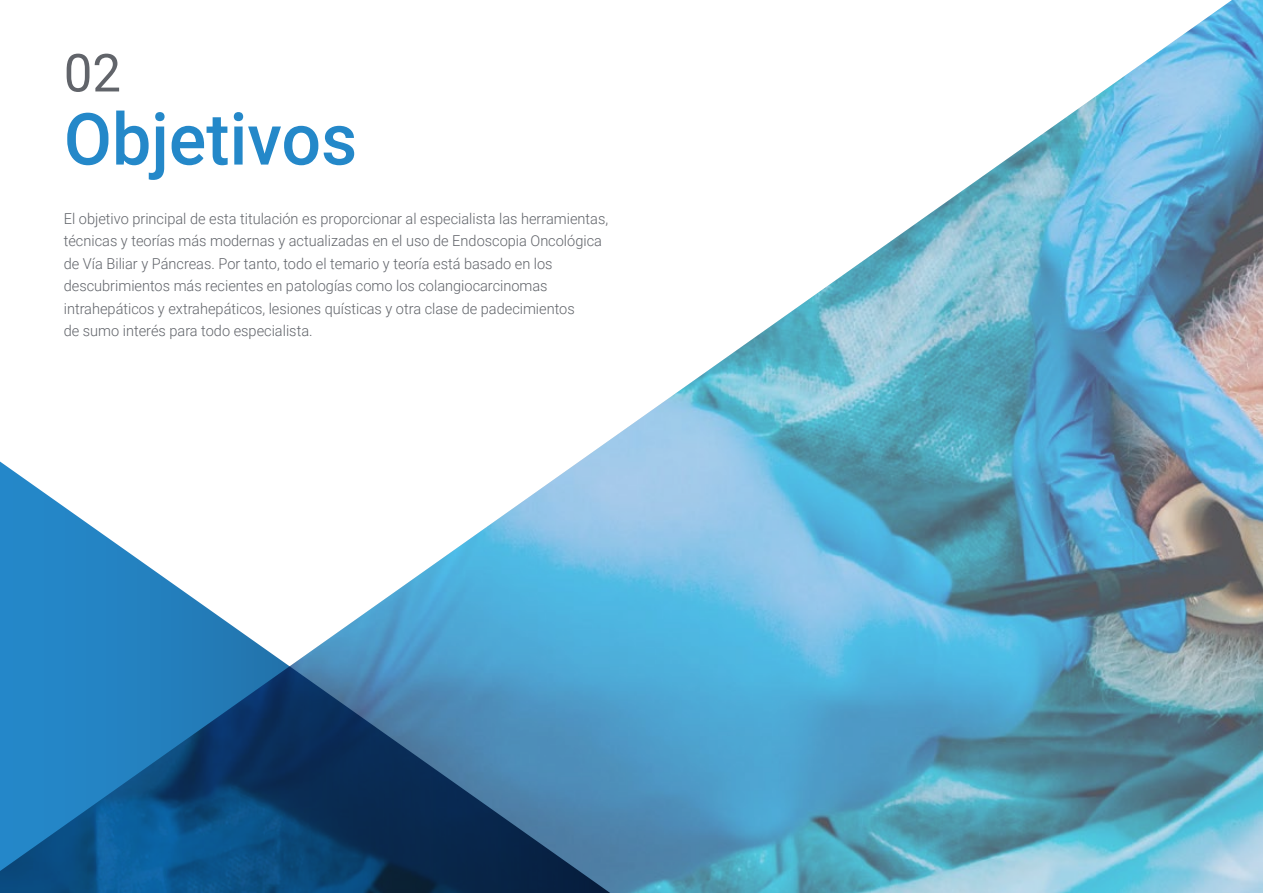
<style>
.page{position:relative;width:1263px;height:893px;background:#fff}
.page>*{position:absolute;margin:0;border:0;box-sizing:border-box;transform-origin:0 0}
.t1{font:500 72px "Roboto";color:#2488c9}
.t2{font:52.5px "Roboto";color:#61646a}
.t3{font:300 15px/22.5px "Roboto";color:#61646a}
</style>
<div class="page">
<img style="left:601px;top:0;width:662px;height:893px">
<svg style="left:0;top:446px;width:640px;height:447px"></svg>
<h2 class="t2" style="left:64px;top:36px;width:59px">02</h2>
<h1 class="t1" style="left:64px;top:89px;width:295px">Objetivos</h1>
<p class="t3" style="left:64px;top:207px;width:546px">El objetivo principal de esta titulación es proporcionar al especialista las herramientas, técnicas y teorías más modernas y actualizadas en el uso de Endoscopia Oncológica de Vía Biliar y Páncreas. Por tanto, todo el temario y teoría está basado en los descubrimientos más recientes en patologías como los colangiocarcinomas intrahepáticos y extrahepáticos, lesiones quísticas y otra clase de padecimientos<br>de sumo interés para todo especialista.</p>
</div>
